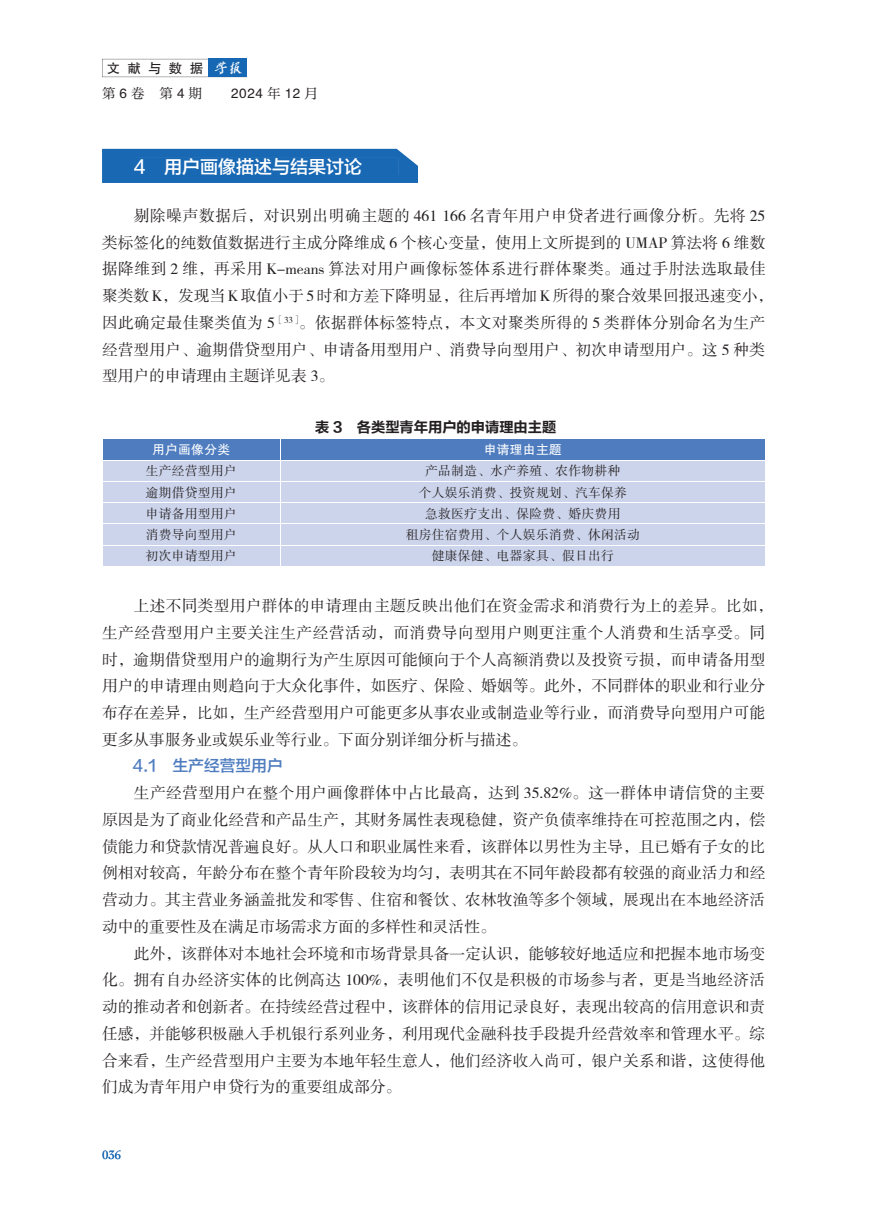
<style>
.page{position:relative;width:893px;height:1212px;background:#fff}
.page>*{position:absolute;margin:0;border:0;box-sizing:border-box;transform-origin:0 0}
.t1{font:18px "FZLTZHK GBK1 0";color:#fff}
.t2{font:15.75px/26.7px "FZSSK GBK1 0";letter-spacing:.005em;color:#231f20}
.t3{font:15.75px "FZLTZHK GBK1 0";color:#4e7cbf}
.t4{font:14.25px "FZLTCHK GBK1 0";color:#231f20}
.t5{font:13.5px "FZHTK GBK1 0";letter-spacing:.295em;color:#231f20}
.t6{font:13.5px "FZXIYSK GBK1 0";color:#231f20}
.t7{font:12.75px "FZSSK GBK1 0";letter-spacing:.02em;color:#231f20}
.t8{font:12.75px "FZHTK GBK1 0";letter-spacing:.02em;color:#fff}
.t9{font:12.75px "Cochin";color:#1768b4}
.s1{font-family:"Cai Yun Han Mao Bi Xing jian";color:#fff}
.s2{font-family:"FZHTK GBK1 0"}
.s3{font-family:"FZXIYSK GBK1 0"}
</style>
<div class="page">
<svg style="left:102px;top:59px;width:106px;height:18px"></svg>
<div style="left:208px;top:59px;width:39px;height:18px;background:#1768b4"></div>
<svg style="left:103px;top:439px;width:662px;height:127px;background:#b9c7e4"></svg>
<svg style="left:102px;top:149px;width:316px;height:34px;background:#1f6cb6"></svg>
<div style="left:134px;top:158px;width:264px;height:17px;background:#1868b4"></div>
<p class="t5" style="left:107px;top:61px;width:137px">文献与数据 <span class="s1">学报</span></p>
<p class="t6" style="left:102px;top:85px;width:102px">第<span class="s2">6</span>卷 第<span class="s2">4</span>期</p>
<p class="t5" style="left:231px;top:86px;width:88px">2024 <span class="s3">年</span> 12 <span class="s3">月</span></p>
<p class="t1" style="left:134px;top:157px;width:230px">4 用户画像描述与结果讨论</p>
<p class="t2" style="left:102px;top:203px;width:673px;text-indent:32px">剔除噪声数据后，对识别出明确主题的 461 166 名青年用户申贷者进行画像分析。先将 25类标签化的纯数值数据进行主成分降维成 6 个核心变量，使用上文所提到的 UMAP 算法将 6 维数据降维到 2 维，再采用 K-means 算法对用户画像标签体系进行群体聚类。通过手肘法选取最佳聚类数 K，发现当 K 取值小于 5 时和方差下降明显，往后再增加 K 所得的聚合效果回报迅速变小，因此确定最佳聚类值为 5<sup>［33］</sup>。依据群体标签特点，本文对聚类所得的 5 类群体分别命名为生产经营型用户、逾期借贷型用户、申请备用型用户、消费导向型用户、初次申请型用户。这 5 种类型用户的申请理由主题详见表 3。</p>
<p class="t4" style="left:315px;top:420px;width:243px">表 3 各类型青年用户的申请理由主题</p>
<p class="t8" style="left:152px;top:443px;width:79px">用户画像分类</p>
<p class="t8" style="left:484px;top:443px;width:79px">申请理由主题</p>
<p class="t7" style="left:146px;top:464px;width:92px">生产经营型用户</p>
<p class="t7" style="left:425px;top:464px;width:197px">产品制造、水产养殖、农作物耕种</p>
<p class="t7" style="left:146px;top:485px;width:92px">逾期借贷型用户</p>
<p class="t7" style="left:419px;top:485px;width:210px">个人娱乐消费、投资规划、汽车保养</p>
<p class="t7" style="left:146px;top:507px;width:92px">申请备用型用户</p>
<p class="t7" style="left:425px;top:507px;width:197px">急救医疗支出、保险费、婚庆费用</p>
<p class="t7" style="left:146px;top:528px;width:92px">消费导向型用户</p>
<p class="t7" style="left:406px;top:528px;width:236px">租房住宿费用、个人娱乐消费、休闲活动</p>
<p class="t7" style="left:146px;top:549px;width:92px">初次申请型用户</p>
<p class="t7" style="left:432px;top:549px;width:184px">健康保健、电器家具、假日出行</p>
<p class="t2" style="left:102px;top:593px;width:673px;text-indent:32px">上述不同类型用户群体的申请理由主题反映出他们在资金需求和消费行为上的差异。比如，生产经营型用户主要关注生产经营活动，而消费导向型用户则更注重个人消费和生活享受。同时，逾期借贷型用户的逾期行为产生原因可能倾向于个人高额消费以及投资亏损，而申请备用型用户的申请理由则趋向于大众化事件，如医疗、保险、婚姻等。此外，不同群体的职业和行业分布存在差异，比如，生产经营型用户可能更多从事农业或制造业等行业，而消费导向型用户可能更多从事服务业或娱乐业等行业。下面分别详细分析与描述。</p>
<p class="t3" style="left:133px;top:757px;width:152px">4.1 生产经营型用户</p>
<p class="t2" style="left:102px;top:780px;width:665px;text-align:justify;text-indent:32px">生产经营型用户在整个用户画像群体中占比最高，达到 35.82%。这一群体申请信贷的主要原因是为了商业化经营和产品生产，其财务属性表现稳健，资产负债率维持在可控范围之内，偿债能力和贷款情况普遍良好。从人口和职业属性来看，该群体以男性为主导，且已婚有子女的比例相对较高，年龄分布在整个青年阶段较为均匀，表明其在不同年龄段都有较强的商业活力和经营动力。其主营业务涵盖批发和零售、住宿和餐饮、农林牧渔等多个领域，展现出在本地经济活动中的重要性及在满足市场需求方面的多样性和灵活性。</p>
<p class="t2" style="left:102px;top:941px;width:665px;text-align:justify;text-indent:32px">此外，该群体对本地社会环境和市场背景具备一定认识，能够较好地适应和把握本地市场变化。拥有自办经济实体的比例高达 100%，表明他们不仅是积极的市场参与者，更是当地经济活动的推动者和创新者。在持续经营过程中，该群体的信用记录良好，表现出较高的信用意识和责任感，并能够积极融入手机银行系列业务，利用现代金融科技手段提升经营效率和管理水平。综合来看，生产经营型用户主要为本地年轻生意人，他们经济收入尚可，银户关系和谐，这使得他们成为青年用户申贷行为的重要组成部分。</p>
<p class="t9" style="left:102px;top:1146px;width:21px">036</p>
</div>
